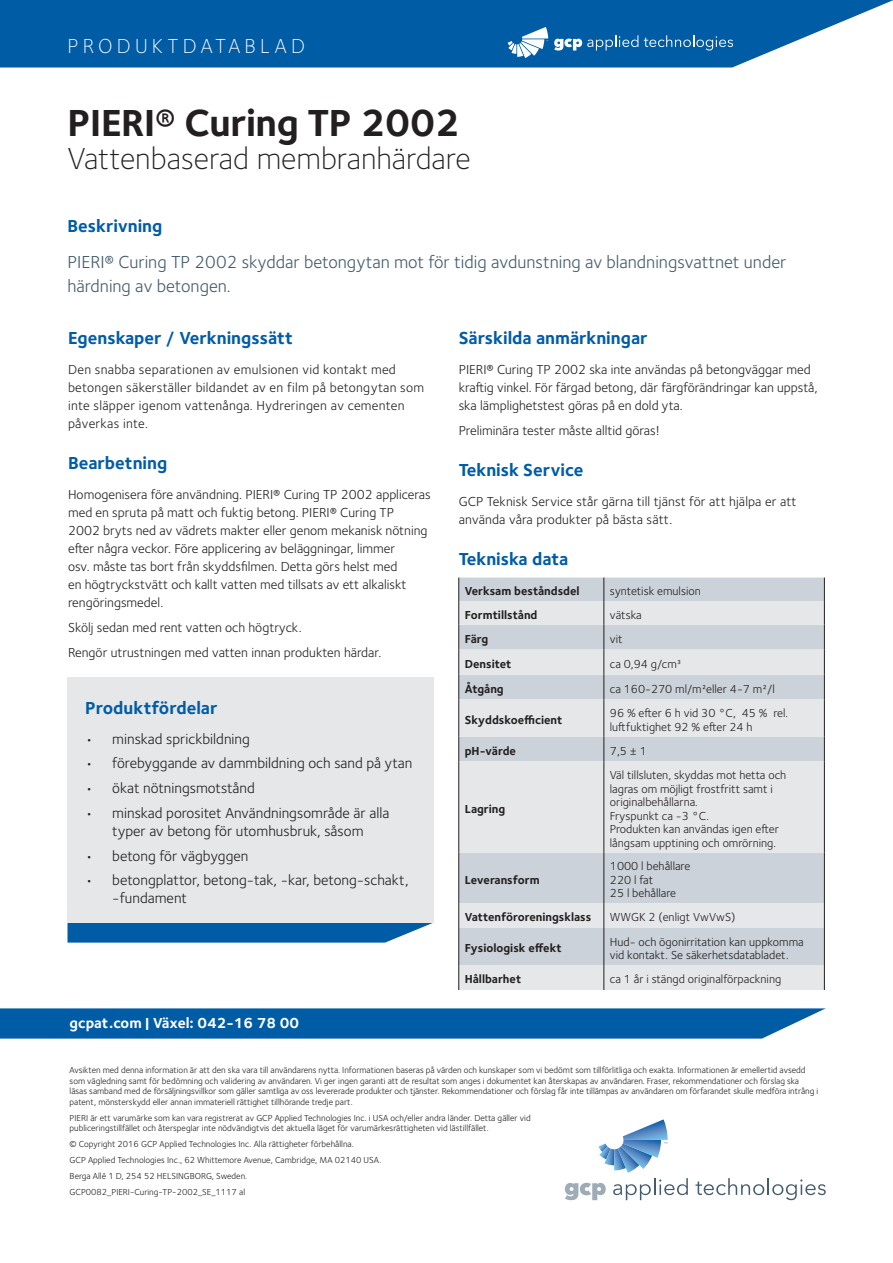
<style>
.page{position:relative;width:893px;height:1263px;background:#fff}
.page>*{position:absolute;margin:0;border:0;box-sizing:border-box;transform-origin:0 0}
.Document_Headline{font:700 39px "Foundry Sterling";letter-spacing:-.01em;color:#231f20}
.Document_Headline-2{font:300 31.5px "Foundry Sterling";color:#231f20}
.Document_Name{font:300 21px "Foundry Sterling";letter-spacing:.2em;color:#fff}
.Product_Descriptor_C{font:700 18px "Foundry Sterling";color:#015ca6}
.Product_Descriptor_T{font:18px/24px "Foundry Sterling";color:#435b6d}
.t1{font:15px/18px "Foundry Sterling";color:#231f20;text-align:center}
.Contact_Bar{font:700 15px "Foundry Sterling";color:#fff}
.Text{font:13.5px/18px "Foundry Sterling";color:#231f20}
.Text-2{font:13.5px/18px "Foundry Sterling";letter-spacing:.02em;color:#231f20}
.Chart_Text{font:12px/13.5px "Foundry Sterling";color:#231f20}
.Chart_Text-2{font:700 12px "Foundry Sterling";color:#231f20}
.BoilerPlate_Text{font:9px/10.5px "Foundry Sterling";letter-spacing:-.005em;color:#231f20}
</style>
<div class="page">
<svg style="left:0;top:0;width:893px;height:68px;background:#1b6caf"></svg>
<svg style="left:554px;top:35px;width:84px;height:16px"></svg>
<svg style="left:644px;top:35px;width:89px;height:16px"></svg>
<svg style="left:508px;top:27px;width:40px;height:31px"></svg>
<svg style="left:67px;top:922px;width:367px;height:20px;background:#1c6daf"></svg>
<div style="left:68px;top:677px;width:366px;height:245px;background:#e6e7e9"></div>
<div style="left:459px;top:578px;width:365px;height:23px;background:#cbd2d9"></div>
<svg style="left:459px;top:601px;width:365px;height:389px;background:#d9dde1"></svg>
<hr style="left:458px;top:699px;width:1px;height:37px;background:#231f20">
<hr style="left:603px;top:699px;width:1px;height:37px;background:#231f20">
<hr style="left:824px;top:699px;width:1px;height:37px;background:#231f20">
<hr style="left:458px;top:761px;width:1px;height:91px;background:#231f20">
<hr style="left:603px;top:761px;width:1px;height:91px;background:#231f20">
<hr style="left:824px;top:761px;width:1px;height:91px;background:#231f20">
<svg style="left:458px;top:903px;width:1px;height:25px"></svg>
<svg style="left:603px;top:903px;width:1px;height:25px"></svg>
<svg style="left:824px;top:903px;width:1px;height:25px"></svg>
<svg style="left:458px;top:965px;width:1px;height:25px"></svg>
<svg style="left:603px;top:965px;width:1px;height:25px"></svg>
<svg style="left:824px;top:965px;width:1px;height:25px"></svg>
<svg style="left:458px;top:578px;width:1px;height:121px"></svg>
<svg style="left:603px;top:578px;width:1px;height:121px"></svg>
<svg style="left:824px;top:578px;width:1px;height:121px"></svg>
<svg style="left:458px;top:736px;width:1px;height:25px"></svg>
<svg style="left:603px;top:736px;width:1px;height:25px"></svg>
<svg style="left:824px;top:736px;width:1px;height:25px"></svg>
<hr style="left:458px;top:852px;width:1px;height:51px;background:#231f20">
<hr style="left:603px;top:852px;width:1px;height:51px;background:#231f20">
<hr style="left:824px;top:852px;width:1px;height:51px;background:#231f20">
<hr style="left:458px;top:928px;width:1px;height:37px;background:#231f20">
<hr style="left:603px;top:928px;width:1px;height:37px;background:#231f20">
<hr style="left:824px;top:928px;width:1px;height:37px;background:#231f20">
<svg style="left:0;top:1008px;width:826px;height:30px;background:#0d64aa"></svg>
<svg style="left:695px;top:1178px;width:131px;height:22px"></svg>
<svg style="left:565px;top:1119px;width:123px;height:81px"></svg>
<p class="Document_Name" style="left:68px;top:34px;width:239px">PRODUKTDATABLAD</p>
<p class="Document_Headline" style="left:68px;top:99px;width:394px">PIERI® Curing TP 2002</p>
<p class="Document_Headline-2" style="left:68px;top:140px;width:405px">Vattenbaserad membranhärdare</p>
<p class="Product_Descriptor_C" style="left:68px;top:215px;width:96px">Beskrivning</p>
<p class="Product_Descriptor_T" style="left:68px;top:250px;width:720px">PIERI® Curing TP 2002 skyddar betongytan mot för tidig avdunstning av blandningsvattnet under härdning av betongen.</p>
<p class="Product_Descriptor_C" style="left:68px;top:327px;width:226px">Egenskaper / Verkningssätt</p>
<p class="Text-2" style="left:68px;top:361px;width:358px">Den snabba separationen av emulsionen vid kontakt med betongen säkerställer bildandet av en film på betongytan som inte släpper igenom vattenånga. Hydreringen av cementen påverkas inte.</p>
<p class="Product_Descriptor_C" style="left:68px;top:453px;width:101px">Bearbetning</p>
<p class="Text" style="left:68px;top:486px;width:364px">Homogenisera före användning. PIERI® Curing TP 2002 appliceras med en spruta på matt och fuktig betong. PIERI® Curing TP<br>2002 bryts ned av vädrets makter eller genom mekanisk nötning efter några veckor. Före applicering av beläggningar, limmer<br>osv. måste tas bort från skyddsfilmen. Detta görs helst med<br>en högtryckstvätt och kallt vatten med tillsats av ett alkaliskt rengöringsmedel.</p>
<p class="Text" style="left:68px;top:619px;width:235px">Skölj sedan med rent vatten och högtryck.</p>
<p class="Text" style="left:68px;top:643px;width:315px">Rengör utrustningen med vatten innan produkten härdar.</p>
<p class="Product_Descriptor_C" style="left:85px;top:697px;width:134px">Produktfördelar</p>
<p class="t1" style="left:85px;top:730px;width:166px">• minskad sprickbildning</p>
<p class="t1" style="left:85px;top:754px;width:328px">• förebyggande av dammbildning och sand på ytan</p>
<p class="t1" style="left:85px;top:779px;width:171px">• ökat nötningsmotstånd</p>
<p class="t1" style="left:85px;top:804px;width:306px">• minskad porositet Användningsområde är alla typer av betong för utomhusbruk, såsom</p>
<p class="t1" style="left:85px;top:847px;width:165px">• betong för vägbyggen</p>
<p class="t1" style="left:112px;top:871px;width:298px;text-align:left;text-indent:-27px">• betongplattor, betong-tak, -kar, betong-schakt, -fundament</p>
<p class="Contact_Bar" style="left:70px;top:1014px;width:231px">gcpat.com | Växel: 042-16 78 00</p>
<p class="Product_Descriptor_C" style="left:459px;top:327px;width:190px">Särskilda anmärkningar</p>
<p class="Text" style="left:459px;top:361px;width:360px">PIERI® Curing TP 2002 ska inte användas på betongväggar med kraftig vinkel. För färgad betong, där färgförändringar kan uppstå, ska lämplighetstest göras på en dold yta.</p>
<p class="Text" style="left:459px;top:421px;width:202px">Preliminära tester måste alltid göras!</p>
<p class="Product_Descriptor_C" style="left:459px;top:459px;width:126px">Teknisk Service</p>
<p class="Text" style="left:459px;top:493px;width:339px">GCP Teknisk Service står gärna till tjänst för att hjälpa er att använda våra produkter på bästa sätt.</p>
<p class="Product_Descriptor_C" style="left:459px;top:549px;width:111px">Tekniska data</p>
<p class="Chart_Text-2" style="left:465px;top:584px;width:116px">Verksam beståndsdel</p>
<p class="Chart_Text" style="left:610px;top:584px;width:92px">syntetisk emulsion</p>
<p class="Chart_Text-2" style="left:465px;top:607px;width:74px">Formtillstånd</p>
<p class="Chart_Text" style="left:610px;top:608px;width:33px">vätska</p>
<p class="Chart_Text-2" style="left:465px;top:632px;width:25px">Färg</p>
<p class="Chart_Text" style="left:610px;top:632px;width:14px">vit</p>
<p class="Chart_Text-2" style="left:465px;top:657px;width:48px">Densitet</p>
<p class="Chart_Text" style="left:610px;top:657px;width:73px">ca 0,94 g/cm3</p>
<p class="Chart_Text-2" style="left:465px;top:682px;width:41px">Åtgång</p>
<p class="Chart_Text" style="left:610px;top:682px;width:167px">ca 160-270 ml/m2eller 4-7 m2/l</p>
<p class="Chart_Text-2" style="left:465px;top:712px;width:99px">Skyddskoefficient</p>
<p class="Chart_Text" style="left:610px;top:706px;width:180px">96 % efter 6 h vid 30 °C, 45 % rel. luftfuktighet 92 % efter 24 h</p>
<p class="Chart_Text-2" style="left:465px;top:743px;width:53px">pH-värde</p>
<p class="Chart_Text" style="left:610px;top:744px;width:39px">7,5 ± 1</p>
<p class="Chart_Text-2" style="left:465px;top:801px;width:42px">Lagring</p>
<p class="Chart_Text-2" style="left:465px;top:872px;width:76px">Leveransform</p>
<p class="Chart_Text" style="left:610px;top:768px;width:178px">Väl tillsluten, skyddas mot hetta och lagras om möjligt frostfritt samt i originalbehållarna.</p>
<p class="Chart_Text" style="left:610px;top:809px;width:101px">Fryspunkt ca -3 °C.</p>
<p class="Chart_Text" style="left:610px;top:822px;width:171px">Produkten kan användas igen efter långsam upptining och omrörning.</p>
<p class="Chart_Text" style="left:610px;top:859px;width:82px">1000 l behållare</p>
<p class="Chart_Text" style="left:610px;top:873px;width:45px">220 l fat</p>
<p class="Chart_Text" style="left:610px;top:886px;width:68px">25 l behållare</p>
<p class="Chart_Text-2" style="left:465px;top:910px;width:128px">Vattenföroreningsklass</p>
<p class="Chart_Text" style="left:610px;top:911px;width:127px">WWGK 2 (enligt VwVwS)</p>
<p class="Chart_Text-2" style="left:465px;top:941px;width:99px">Fysiologisk effekt</p>
<p class="Chart_Text" style="left:610px;top:935px;width:195px">Hud- och ögonirritation kan uppkomma vid kontakt. Se säkerhetsdatabladet.</p>
<p class="Chart_Text-2" style="left:465px;top:972px;width:58px">Hållbarhet</p>
<p class="Chart_Text" style="left:610px;top:973px;width:173px">ca 1 år i stängd originalförpackning</p>
<p class="BoilerPlate_Text" style="left:70px;top:1065px;width:750px">Avsikten med denna information är att den ska vara till användarens nytta. Informationen baseras på värden och kunskaper som vi bedömt som tillförlitliga och exakta. Informationen är emellertid avsedd som vägledning samt för bedömning och validering av användaren. Vi ger ingen garanti att de resultat som anges i dokumentet kan återskapas av användaren. Fraser, rekommendationer och förslag ska läsas samband med de försäljningsvillkor som gäller samtliga av oss levererade produkter och tjänster. Rekommendationer och förslag får inte tillämpas av användaren om förfarandet skulle medföra intrång i patent, mönsterskydd eller annan immateriell rättighet tillhörande tredje part.</p>
<p class="BoilerPlate_Text" style="left:70px;top:1112px;width:463px">PIERI är ett varumärke som kan vara registrerat av GCP Applied Technologies Inc. i USA och/eller andra länder. Detta gäller vid publiceringstillfället och återspeglar inte nödvändigtvis det aktuella läget för varumärkesrättigheten vid lästillfället.</p>
<p class="BoilerPlate_Text" style="left:70px;top:1139px;width:285px">© Copyright 2016 GCP Applied Technologies Inc. Alla rättigheter förbehållna.</p>
<p class="BoilerPlate_Text" style="left:70px;top:1154px;width:313px">GCP Applied Technologies Inc., 62 Whittemore Avenue, Cambridge, MA 02140 USA.</p>
<p class="BoilerPlate_Text" style="left:70px;top:1170px;width:179px">Berga Allé 1 D, 254 52 HELSINGBORG, Sweden.</p>
<p class="BoilerPlate_Text" style="left:70px;top:1186px;width:177px">GCP0082_PIERI-Curing-TP-2002_SE_1117 al</p>
</div>
